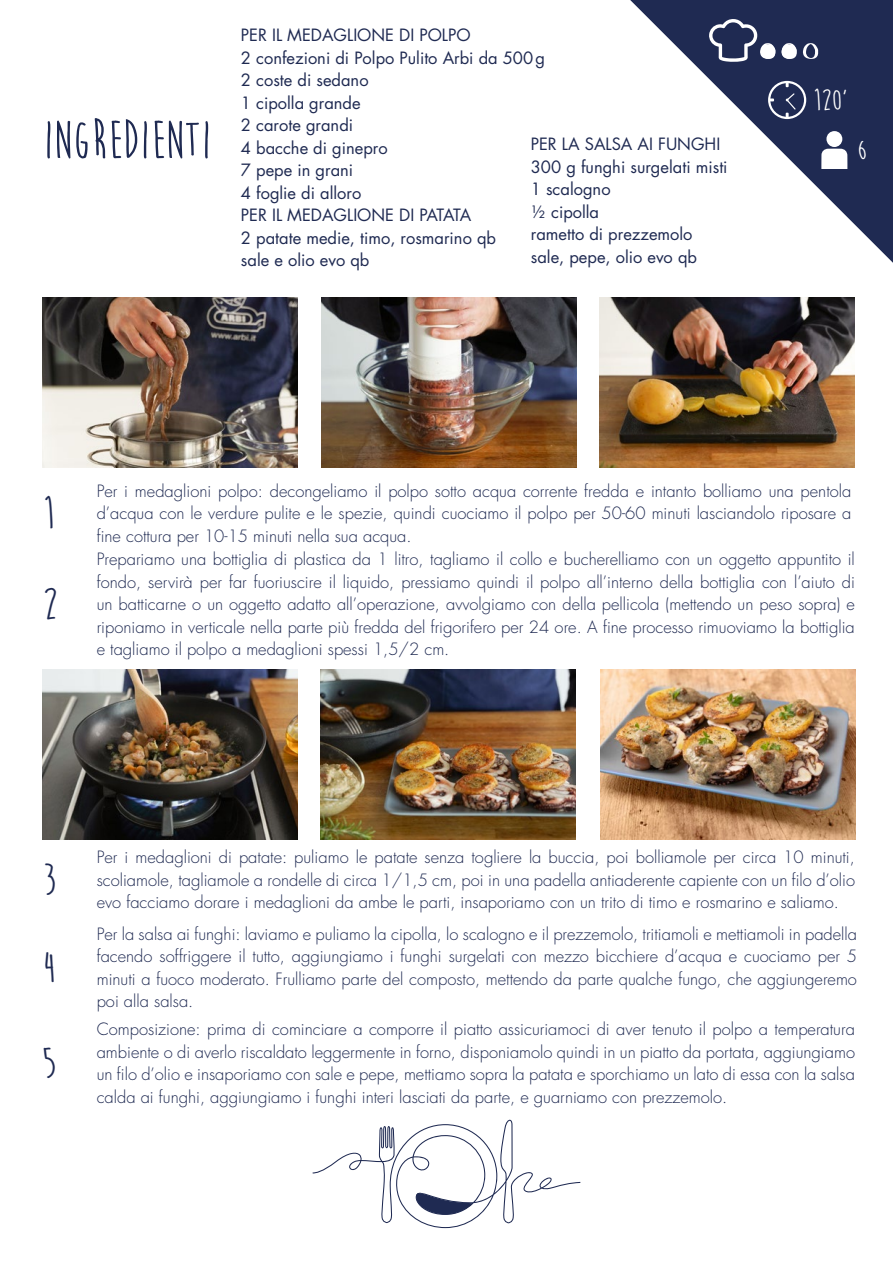
<style>
.page{position:relative;width:893px;height:1263px;background:#fff}
.page>*{position:absolute;margin:0;border:0;box-sizing:border-box;transform-origin:0 0}
.t1{font:700 54.6px "Moon Flower";color:#1f2a52}
.t2{font:700 45px/91.1px "Moon Flower";color:#1f2a52}
.t3{font:700 30px "Moon Flower";color:#fff}
.t4{font:300 16.5px/22.5px "Futura Std";color:#1f2a52;text-align:justify}
.t5{font:16.5px/22.5px "Futura Std";color:#1f2a52}
</style>
<div class="page">
<svg style="left:630px;top:0;width:263px;height:263px"></svg>
<svg style="left:821px;top:149px;width:26px;height:19px"></svg>
<div style="left:826px;top:131px;width:16px;height:16px;background:#fff;border-radius:50%"></div>
<svg style="left:709px;top:19px;width:109px;height:43px"></svg>
<svg style="left:313px;top:1119px;width:267px;height:109px"></svg>
<svg style="left:768px;top:81px;width:38px;height:38px"></svg>
<img style="left:42px;top:298px;width:256px;height:170px">
<img style="left:321px;top:298px;width:255px;height:170px">
<img style="left:600px;top:298px;width:255px;height:170px">
<img style="left:42px;top:669px;width:256px;height:171px">
<img style="left:320px;top:669px;width:255px;height:171px">
<img style="left:600px;top:669px;width:255px;height:171px">
<h1 class="t1" style="left:42px;top:112px;width:171px">INGREDIENTI</h1>
<p class="t5" style="left:241px;top:24px;width:305px">PER IL MEDAGLIONE DI POLPO<br>2 confezioni di Polpo Pulito Arbi da 500g<br>2 coste di sedano<br>1 cipolla grande<br>2 carote grandi<br>4 bacche di ginepro<br>7 pepe in grani<br>4 foglie di alloro<br>PER IL MEDAGLIONE DI PATATA<br>2 patate medie, timo, rosmarino qb<br>sale e olio evo qb</p>
<p class="t5" style="left:531px;top:133px;width:198px">PER LA SALSA AI FUNGHI<br>300 g funghi surgelati misti<br>1 scalogno<br>½ cipolla<br>rametto di prezzemolo sale, pepe, olio evo qb</p>
<h3 class="t3" style="left:813px;top:85px;width:36px">120’</h3>
<h3 class="t3" style="left:857px;top:135px;width:12px">6</h3>
<h2 class="t2" style="left:42px;top:468px;width:16px">1<br>2</h2>
<p class="t4" style="left:97px;top:480px;width:756px">Per i medaglioni polpo: decongeliamo il polpo sotto acqua corrente fredda e intanto bolliamo una pentola d’acqua con le verdure pulite e le spezie, quindi cuociamo il polpo per 50-60 minuti lasciandolo riposare a fine cottura per 10-15 minuti nella sua acqua.</p>
<p class="t4" style="left:97px;top:548px;width:760px">Prepariamo una bottiglia di plastica da 1 litro, tagliamo il collo e bucherelliamo con un oggetto appuntito il fondo, servirà per far fuoriuscire il liquido, pressiamo quindi il polpo all’interno della bottiglia con l’aiuto di un batticarne o un oggetto adatto all’operazione, avvolgiamo con della pellicola (mettendo un peso sopra) e riponiamo in verticale nella parte più fredda del frigorifero per 24 ore. A fine processo rimuoviamo la bottiglia e tagliamo il polpo a medaglioni spessi 1,5/2 cm.</p>
<h2 class="t2" style="left:42px;top:835px;width:15px">3</h2>
<h2 class="t2" style="left:42px;top:920px;width:16px;line-height:95.7px">4<br>5</h2>
<p class="t4" style="left:97px;top:846px;width:760px">Per i medaglioni di patate: puliamo le patate senza togliere la buccia, poi bolliamole per circa 10 minuti, scoliamole, tagliamole a rondelle di circa 1/1,5 cm, poi in una padella antiaderente capiente con un filo d’olio evo facciamo dorare i medaglioni da ambe le parti, insaporiamo con un trito di timo e rosmarino e saliamo.</p>
<p class="t4" style="left:97px;top:923px;width:762px">Per la salsa ai funghi: laviamo e puliamo la cipolla, lo scalogno e il prezzemolo, tritiamoli e mettiamoli in padella facendo soffriggere il tutto, aggiungiamo i funghi surgelati con mezzo bicchiere d’acqua e cuociamo per 5 minuti a fuoco moderato. Frulliamo parte del composto, mettendo da parte qualche fungo, che aggiungeremo poi alla salsa.</p>
<p class="t4" style="left:97px;top:1018px;width:760px">Composizione: prima di cominciare a comporre il piatto assicuriamoci di aver tenuto il polpo a temperatura ambiente o di averlo riscaldato leggermente in forno, disponiamolo quindi in un piatto da portata, aggiungiamo un filo d’olio e insaporiamo con sale e pepe, mettiamo sopra la patata e sporchiamo un lato di essa con la salsa calda ai funghi, aggiungiamo i funghi interi lasciati da parte, e guarniamo con prezzemolo.</p>
</div>
